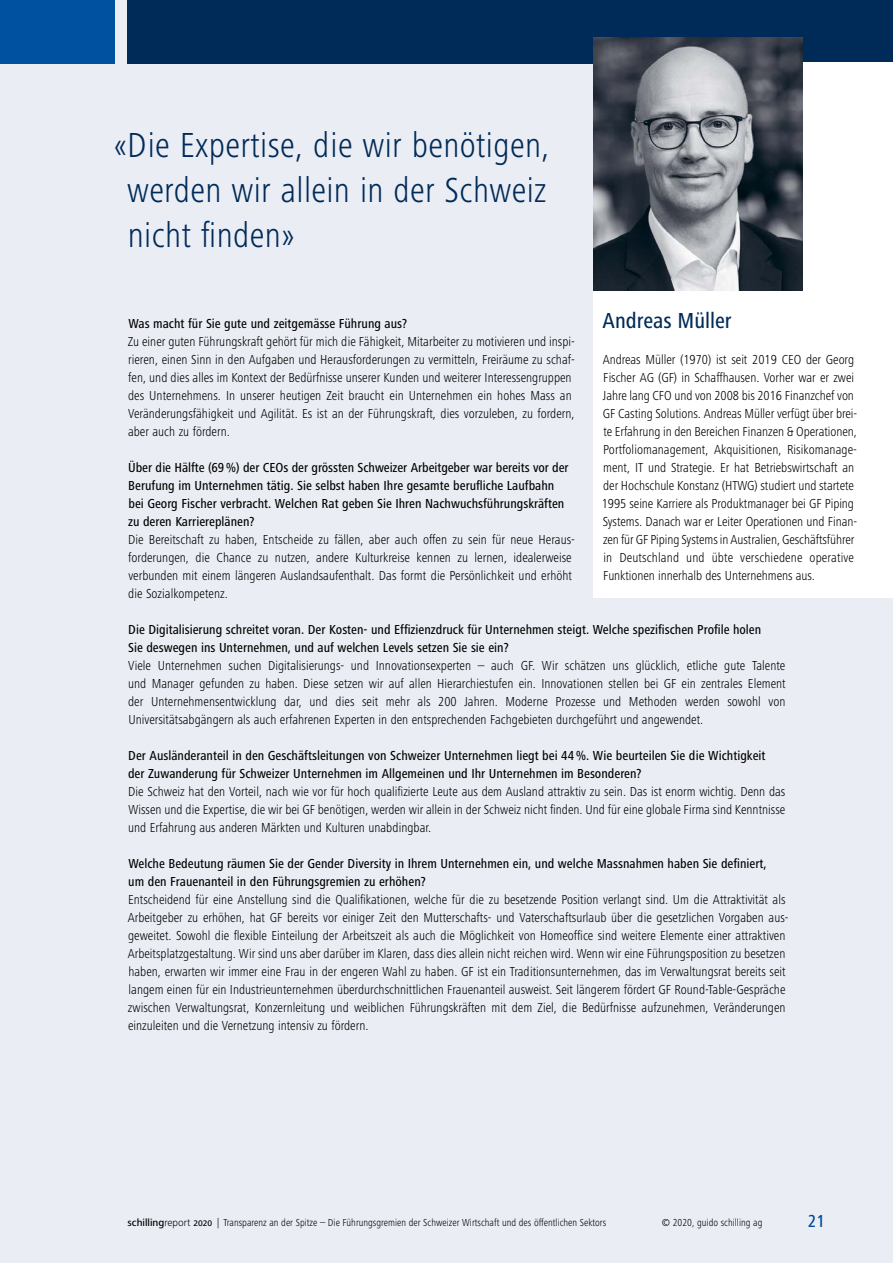
<style>
.page{position:relative;width:893px;height:1263px;background:#ebedf4}
.page>*{position:absolute;margin:0;border:0;box-sizing:border-box;transform-origin:0 0}
.t1{font:300 condensed 36px/45px "Frutiger Next Pro";letter-spacing:.01em;color:#002b58;text-align:justify}
.t2{font:500 condensed 22.5px "Frutiger Next Pro";color:#002b58}
.t3{font:500 condensed 18px "Frutiger Next Pro";color:#004b9c}
.t4{font:300 condensed 13.5px/18px "Frutiger Next Pro";color:#000}
.t5{font:500 condensed 13.5px/18px "Frutiger Next Pro";color:#000}
.t6{font:300 condensed 10.5px "Frutiger Next Pro";color:#000}
.s1{font-weight:500;font-stretch:normal}
.s2{font-stretch:normal}
.s3{font-weight:500;font-stretch:normal;font-size:8.4px}
</style>
<div class="page">
<div style="left:128px;top:0;width:765px;height:64px;background:#002b58"></div>
<div style="left:0;top:0;width:115px;height:64px;background:#0052a0"></div>
<div style="left:594px;top:62px;width:299px;height:536px;background:#fff"></div>
<img style="left:594px;top:38px;width:208px;height:252px">
<h1 class="t1" style="left:127px;top:123px;width:424px;text-indent:-13px">«Die Expertise, die wir benötigen, werden wir allein in der Schweiz nicht finden»</h1>
<h2 class="t2" style="left:603px;top:308px;width:131px">Andreas Müller</h2>
<p class="t4" style="left:602px;top:351px;width:257px">Andreas Müller (1970) ist seit 2019 CEO der Georg Fischer AG (GF) in Schaffhausen. Vorher war er zwei Jahre lang CFO und von 2008 bis 2016 Finanzchef von GF Casting Solutions. Andreas Müller verfügt über brei&shy;te Erfahrung in den Bereichen Finanzen &amp; Operationen, Portfoliomanagement, Akquisitionen, Risikomanage&shy;ment, IT und Strategie. Er hat Betriebswirtschaft an der Hochschule Konstanz (HTWG) studiert und startete 1995 seine Karriere als Produktmanager bei GF Piping Systems. Danach war er Leiter Operationen und Finan&shy;zen für GF Piping Systems in Australien, Geschäftsführer in Deutschland und übte verschiedene operative Funktionen innerhalb des Unternehmens aus.</p>
<p class="t5" style="left:128px;top:315px;width:280px">Was macht für Sie gute und zeitgemässe Führung aus?</p>
<p class="t4" style="left:128px;top:333px;width:449px">Zu einer guten Führungskraft gehört für mich die Fähigkeit, Mitarbeiter zu motivieren und inspi&shy;rieren, einen Sinn in den Aufgaben und Herausforderungen zu vermitteln, Freiräume zu schaf&shy;fen, und dies alles im Kontext der Bedürfnisse unserer Kunden und weiterer Interessengruppen des Unternehmens. In unserer heutigen Zeit braucht ein Unternehmen ein hohes Mass an Veränderungsfähigkeit und Agilität. Es ist an der Führungskraft, dies vorzuleben, zu fordern, aber auch zu fördern.</p>
<p class="t5" style="left:128px;top:459px;width:442px">Über die Hälfte (69%) der CEOs der grössten Schweizer Arbeitgeber war bereits vor der Berufung im Unternehmen tätig. Sie selbst haben Ihre gesamte berufliche Laufbahn bei Georg Fischer verbracht. Welchen Rat geben Sie Ihren Nachwuchsführungskräften zu deren Karriereplänen?</p>
<p class="t4" style="left:128px;top:531px;width:447px">Die Bereitschaft zu haben, Entscheide zu fällen, aber auch offen zu sein für neue Heraus&shy;forderungen, die Chance zu nutzen, andere Kulturkreise kennen zu lernen, idealerweise verbunden mit einem längeren Auslandsaufenthalt. Das formt die Persönlichkeit und erhöht die Sozialkompetenz.</p>
<p class="t5" style="left:128px;top:621px;width:635px">Die Digitalisierung schreitet voran. Der Kosten- und Effizienzdruck für Unternehmen steigt. Welche spezifischen Profile holen<br>Sie deswegen ins Unternehmen, und auf welchen Levels setzen Sie sie ein?</p>
<p class="t4" style="left:128px;top:656px;width:659px;text-align:justify">Viele Unternehmen suchen Digitalisierungs- und Innovationsexperten – auch GF. Wir schätzen uns glücklich, etliche gute Talente und Manager gefunden zu haben. Diese setzen wir auf allen Hierarchiestufen ein. Innovationen stellen bei GF ein zentrales Element der Unternehmensentwicklung dar, und dies seit mehr als 200 Jahren. Moderne Prozesse und Methoden werden sowohl von Universitätsabgängern als auch erfahrenen Experten in den entsprechenden Fachgebieten durchgeführt und angewendet.</p>
<p class="t5" style="left:128px;top:746px;width:639px">Der Ausländeranteil in den Geschäftsleitungen von Schweizer Unternehmen liegt bei 44%. Wie beurteilen Sie die Wichtigkeit der Zuwanderung für Schweizer Unternehmen im Allgemeinen und Ihr Unternehmen im Besonderen?</p>
<p class="t4" style="left:128px;top:782px;width:659px;text-align:justify">Die Schweiz hat den Vorteil, nach wie vor für hoch qualifizierte Leute aus dem Ausland attraktiv zu sein. Das ist enorm wichtig. Denn das Wissen und die Expertise, die wir bei GF benötigen, werden wir allein in der Schweiz nicht finden. Und für eine globale Firma sind Kenntnisse und Erfahrung aus anderen Märkten und Kulturen unabdingbar.</p>
<p class="t5" style="left:128px;top:854px;width:640px">Welche Bedeutung räumen Sie der Gender Diversity in Ihrem Unternehmen ein, und welche Massnahmen haben Sie definiert, um den Frauenanteil in den Führungsgremien zu erhöhen?</p>
<p class="t4" style="left:128px;top:890px;width:662px">Entscheidend für eine Anstellung sind die Qualifikationen, welche für die zu besetzende Position verlangt sind. Um die Attraktivität als Arbeitgeber zu erhöhen, hat GF bereits vor einiger Zeit den Mutterschafts- und Vaterschaftsurlaub über die gesetzlichen Vorgaben aus&shy;geweitet. Sowohl die flexible Einteilung der Arbeitszeit als auch die Möglichkeit von Homeoffice sind weitere Elemente einer attraktiven Arbeitsplatzgestaltung. Wir sind uns aber darüber im Klaren, dass dies allein nicht reichen wird. Wenn wir eine Führungsposition zu besetzen haben, erwarten wir immer eine Frau in der engeren Wahl zu haben. GF ist ein Traditionsunternehmen, das im Verwaltungsrat bereits seit langem einen für ein Industrieunternehmen überdurchschnittlichen Frauenanteil ausweist. Seit längerem fördert GF Round-Table-Gespräche zwischen Verwaltungsrat, Konzernleitung und weiblichen Führungskräften mit dem Ziel, die Bedürfnisse aufzunehmen, Veränderungen einzuleiten und die Vernetzung intensiv zu fördern.</p>
<p class="t6" style="left:128px;top:1216px;width:480px"><span class="s1">schilling</span><span class="s2">report</span> <span class="s3">2020</span> | Transparenz an der Spitze – Die Führungsgremien der Schweizer Wirtschaft und des öffentlichen Sektors</p>
<p class="t6" style="left:662px;top:1216px;width:102px">© 2020, guido schilling ag</p>
<h3 class="t3" style="left:808px;top:1211px;width:19px">21</h3>
</div>
